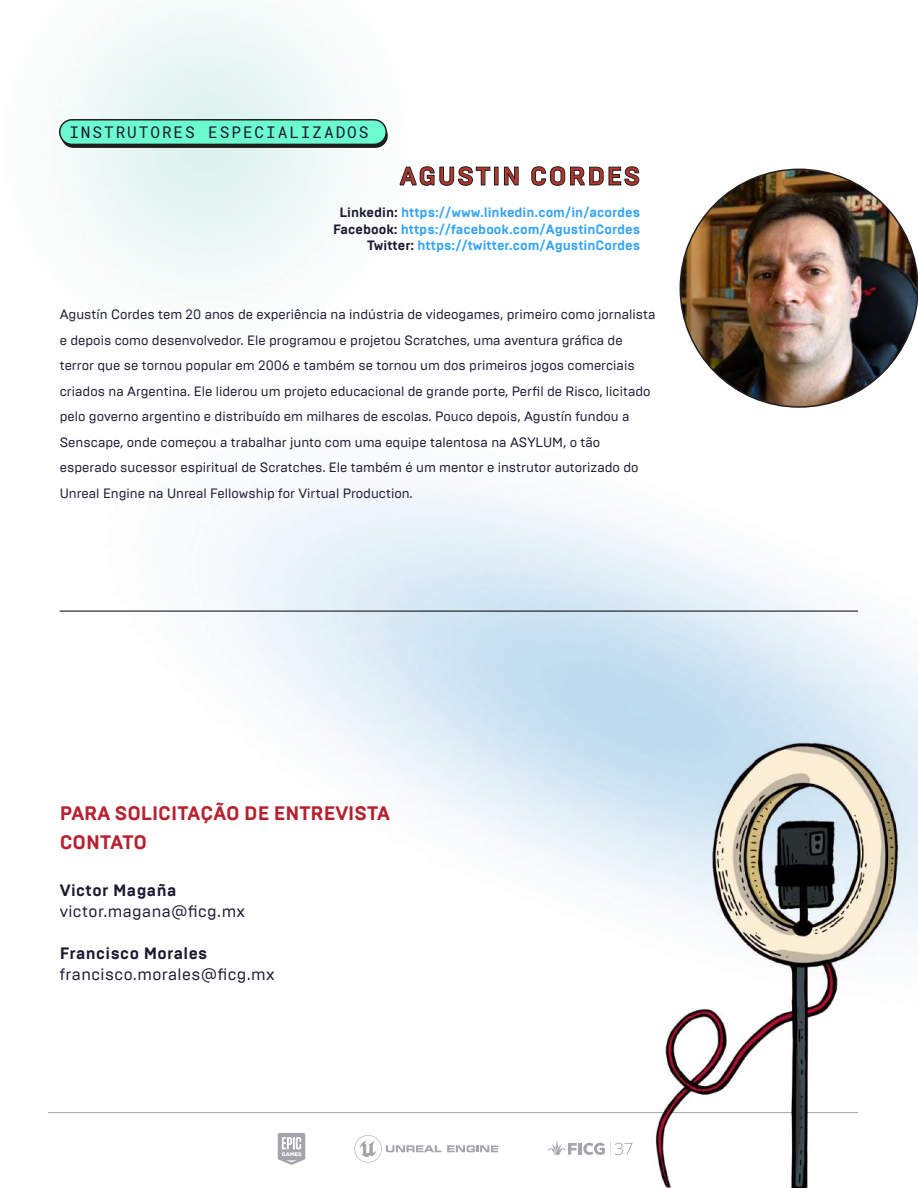
<style>
.page{position:relative;width:918px;height:1188px;background:#fff}
.page>*{position:absolute;margin:0;border:0;box-sizing:border-box;transform-origin:0 0}
.t1{font:700 25.35px "Brutal Type";letter-spacing:.075em;color:#b7352d}
.t2{font:700 19.5px/28.5px "Brutal Type";color:#b7202e}
.t3{font:16.5px "Brutal Type";letter-spacing:.025em;color:#1c1831}
.t4{font:700 16.5px "Brutal Type";letter-spacing:.025em;color:#1c1831}
.t5{font:16.05px "Roboto Mono";letter-spacing:.12em;color:#1d1931}
.t6{font:13.5px/25.5px "Brutal Type";color:#1c1831}
.t7{font:700 13.5px/16.2px "Brutal Type";color:#33a4f4;text-align:right}
.s1{color:#1c1831}
</style>
<div class="page">
<img style="left:7px;top:93px;width:911px;height:1066px">
<svg style="left:354px;top:1135px;width:144px;height:28px"></svg>
<svg style="left:278px;top:1133px;width:27px;height:32px"></svg>
<hr style="left:578px;top:1143px;width:4px;height:12px;background:#a4a4ac">
<svg style="left:547px;top:1140px;width:30px;height:15px"></svg>
<svg style="left:583px;top:1140px;width:37px;height:17px"></svg>
<hr style="left:48px;top:1112px;width:810px;height:1px;background:#a4a4ac">
<img style="left:680px;top:169px;width:238px;height:238px;border-radius:119px">
<svg style="left:400px;top:166px;width:91px;height:20px"></svg>
<div style="left:494px;top:167px;width:4px;height:18px;border:1px solid #1d1d1b"></div>
<svg style="left:504px;top:166px;width:15px;height:20px"></svg>
<svg style="left:531px;top:166px;width:108px;height:20px"></svg>
<hr style="left:60px;top:611px;width:798px;height:1px;background:#000">
<img style="left:620px;top:696px;width:298px;height:492px">
<div style="left:61px;top:123px;width:327px;height:25px;background:#1d1d1b;border-radius:12px"></div>
<div style="left:60px;top:120px;width:326px;height:24px;background:#6bfbce;border-radius:12px"></div>
<div style="left:59px;top:119px;width:328px;height:26px;border:2px solid #231f20;border-radius:12px"></div>
<p class="t5" style="left:69px;top:121px;width:301px">INSTRUTORES ESPECIALIZADOS</p>
<h1 class="t1" style="left:400px;top:161px;width:242px">AGUSTIN CORDES</h1>
<p class="t7" style="left:333px;top:205px;width:309px"><span class="s1">Linkedin:</span> https://www.linkedin.com/in/acordes<br><span class="s1">Facebook:</span> https://facebook.com/AgustinCordes<br><span class="s1">Twitter:</span> https://twitter.com/AgustinCordes</p>
<p class="t6" style="left:60px;top:302px;width:597px">Agustín Cordes tem 20 anos de experiência na indústria de videogames, primeiro como jornalista e depois como desenvolvedor. Ele programou e projetou Scratches, uma aventura gráfica de terror que se tornou popular em 2006 e também se tornou um dos primeiros jogos comerciais criados na Argentina. Ele liderou um projeto educacional de grande porte, Perfil de Risco, licitado pelo governo argentino e distribuído em milhares de escolas. Pouco depois, Agustín fundou a Senscape, onde começou a trabalhar junto com uma equipe talentosa na ASYLUM, o tão esperado sucessor espiritual de Scratches. Ele também é um mentor e instrutor autorizado do Unreal Engine na Unreal Fellowship for Virtual Production.</p>
<h2 class="t2" style="left:60px;top:799px;width:332px">PARA SOLICITAÇÃO DE ENTREVISTA<br>CONTATO</h2>
<p class="t4" style="left:60px;top:880px;width:118px">Victor Magaña</p>
<p class="t3" style="left:60px;top:901px;width:187px">victor.magana@ficg.mx</p>
<p class="t4" style="left:60px;top:943px;width:149px">Francisco Morales</p>
<p class="t3" style="left:60px;top:964px;width:217px">francisco.morales@ficg.mx</p>
</div>
